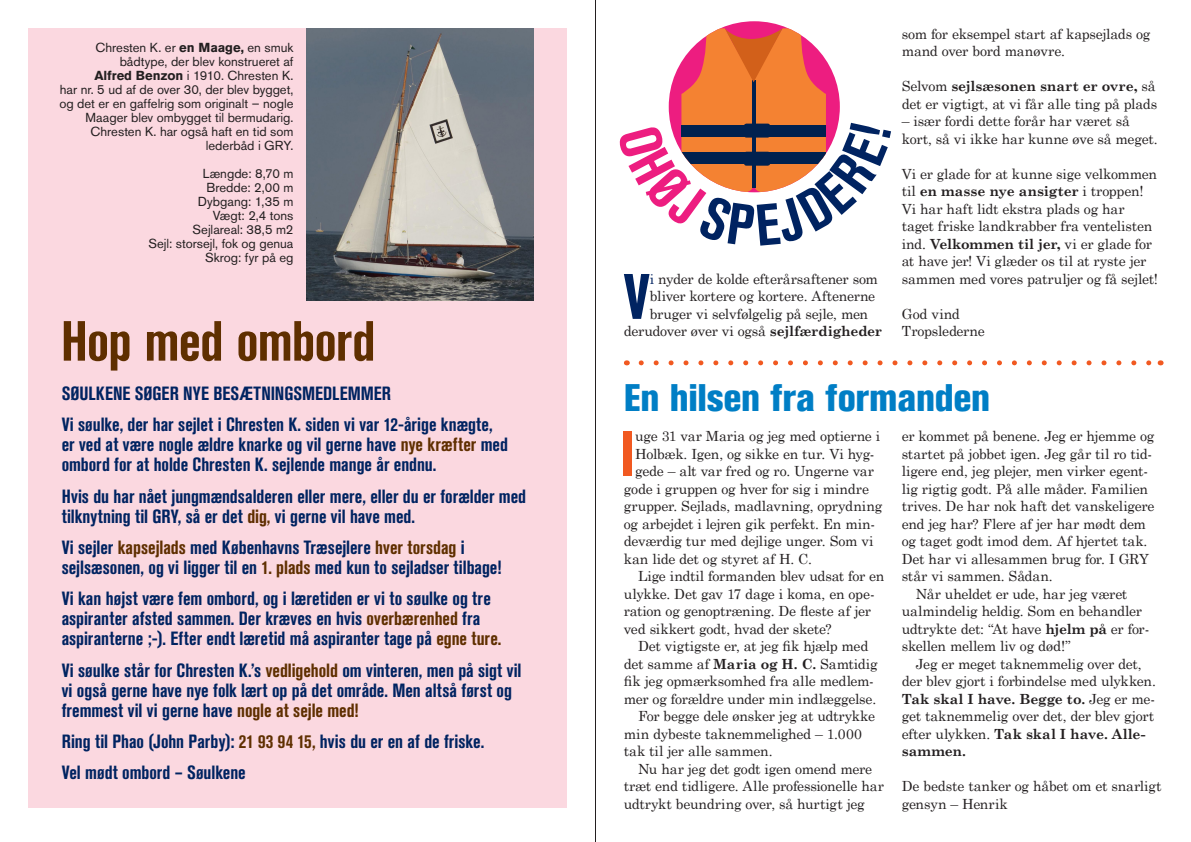
<style>
.page{position:relative;width:1191px;height:842px;background:#fff}
.page>*{position:absolute;margin:0;border:0;box-sizing:border-box;transform-origin:0 0}
.brød{font:700 condensed 63.6px "Akzidenz Grotesk BE";color:#f15921}
.brød-2{font:700 condensed 63.6px "Akzidenz Grotesk BE";color:#002361}
.stor_overskrift_vers{font:700 condensed 56px "Akzidenz Grotesk BE";letter-spacing:-.015em;color:#5f2f00}
.overskrift_versaler{font:800 condensed 38.1px "Akzidenz Grotesk BE";letter-spacing:-.01em;color:#007ec5}
.overskrift_versaler-2{font:700 condensed 19px/20px "Akzidenz Grotesk BE";color:#002361}
.brød-3{font:14px/17.5px "Century Schoolbook";letter-spacing:-.02em;color:#231f20}
.billedtekst{font:13px/14px "Akzidenz Grotesk BE";color:#231f20;text-align:right}
.s1{font-weight:700}
.s2{color:#5f2f00}
.s3{color:#002361}
</style>
<div class="page">
<div style="left:28px;top:28px;width:539px;height:779px;background:#fbd8e0"></div>
<svg style="left:641px;top:360px;width:511px;height:5px"></svg>
<img style="left:306px;top:28px;width:228px;height:272px">
<hr style="left:595px;top:0;width:1px;height:842px;background:#231f20">
<svg style="left:668px;top:28px;width:172px;height:165px"></svg>
<p class="billedtekst" style="left:95px;top:40px;width:200px">Chresten K. er <span class="s1">en Maage,</span> en smuk</p>
<p class="billedtekst" style="left:94px;top:54px;width:201px">bådtype, der blev konstrueret af<br><span class="s1">Alfred Benzon</span> i 1910. Chresten K.</p>
<p class="billedtekst" style="left:59px;top:82px;width:236px">har nr. 5 ud af de over 30, der blev bygget, og det er en gaffelrig som originalt – nogle<br>Maager blev ombygget til bermudarig.</p>
<p class="billedtekst" style="left:91px;top:124px;width:204px">Chresten K. har også haft en tid som</p>
<p class="billedtekst" style="left:206px;top:138px;width:89px">lederbåd i GRY.</p>
<p class="billedtekst" style="left:203px;top:166px;width:92px">Længde: 8,70 m</p>
<p class="billedtekst" style="left:206px;top:180px;width:89px">Bredde: 2,00 m</p>
<p class="billedtekst" style="left:198px;top:194px;width:97px">Dybgang: 1,35 m</p>
<p class="billedtekst" style="left:213px;top:208px;width:82px">Vægt: 2,4 tons</p>
<p class="billedtekst" style="left:193px;top:222px;width:102px">Sejlareal: 38,5 m2</p>
<p class="billedtekst" style="left:148px;top:236px;width:147px">Sejl: storsejl, fok og genua</p>
<p class="billedtekst" style="left:205px;top:250px;width:90px">Skrog: fyr på eg</p>
<p class="stor_overskrift_vers" style="left:61px;top:309px;width:316px">Hop med ombord</p>
<p class="overskrift_versaler-2" style="left:62px;top:383px;width:331px">SØULKENE SØGER NYE BESÆTNINGSMEDLEMMER</p>
<p class="overskrift_versaler-2" style="left:62px;top:415px;width:448px">Vi søulke, der har sejlet i Chresten K. siden vi var 12-årige knægte, er ved at være nogle ældre knarke og vil gerne have <span class="s2">nye kræfter</span> med ombord for at holde Chresten K. sejlende mange år endnu.</p>
<p class="overskrift_versaler-2" style="left:62px;top:486px;width:466px">Hvis du har nået jungmændsalderen eller mere, eller du er forælder med tilknytning til GRY, så er det <span class="s2">dig,</span> vi gerne vil have med.</p>
<p class="overskrift_versaler-2" style="left:62px;top:537px;width:441px">Vi sejler <span class="s2">kapsejlads</span> med Københavns Træsejlere <span class="s2">hver torsdag</span> i sejlsæsonen, og vi ligger til en <span class="s2">1. plads</span> med kun to sejladser tilbage!</p>
<p class="overskrift_versaler-2" style="left:62px;top:589px;width:441px">Vi kan højst være fem ombord, og i læretiden er vi to søulke og tre aspiranter afsted sammen. Der kræves en hvis <span class="s2">overbærenhed</span> fra aspiranterne ;-). Efter endt læretid må aspiranter tage på <span class="s2">egne ture.</span></p>
<p class="overskrift_versaler-2" style="left:62px;top:660px;width:461px">Vi søulke står for Chresten K.’s <span class="s2">vedligehold</span> om vinteren, men på sigt vil vi også gerne have nye folk lært op på det område. Men altså først og fremmest vil vi gerne have <span class="s2">nogle at sejle med!</span></p>
<p class="overskrift_versaler-2" style="left:62px;top:731px;width:424px">Ring til Phao (John Parby): <span class="s2">21 93 94 15,</span> hvis du er en af de friske.</p>
<p class="overskrift_versaler-2" style="left:62px;top:763px;width:185px">Vel mødt ombord – Søulkene</p>
<p class="brød-2" style="left:623px;top:260px;width:28px">V</p>
<p class="brød-3" style="left:650px;top:269px;width:230px"><span class="s3">i</span> nyder de kolde efterårsaftener som</p>
<p class="brød-3" style="left:650px;top:286px;width:227px">bliver kortere og kortere. Aftenerne</p>
<p class="brød-3" style="left:650px;top:304px;width:220px">bruger vi selvfølgelig på sejle, men</p>
<p class="brød-3" style="left:624px;top:321px;width:260px">derudover øver vi også <span class="s1">sejlfærdigheder</span></p>
<p class="brød-3" style="left:901px;top:24px;width:250px">som for eksempel start af kapsejlads og mand over bord manøvre.</p>
<p class="brød-3" style="left:901px;top:76px;width:257px">Selvom <span class="s1">sejlsæsonen snart er ovre,</span> så det er vigtigt, at vi får alle ting på plads</p>
<p class="brød-3" style="left:901px;top:111px;width:257px">– især fordi dette forår har været så kort, så vi ikke har kunne øve så meget.</p>
<p class="brød-3" style="left:901px;top:164px;width:258px">Vi er glade for at kunne sige velkommen til <span class="s1">en masse nye ansigter</span> i troppen!<br>Vi har haft lidt ekstra plads og har taget friske landkrabber fra ventelisten ind. <span class="s1">Velkommen til jer,</span> vi er glade for at have jer! Vi glæder os til at ryste jer sammen med vores patruljer og få sejlet!</p>
<p class="brød-3" style="left:901px;top:304px;width:60px">God vind</p>
<p class="brød-3" style="left:901px;top:321px;width:84px">Tropslederne</p>
<p class="overskrift_versaler" style="left:624px;top:376px;width:368px">En hilsen fra formanden</p>
<p class="brød" style="left:620px;top:418px;width:16px">I</p>
<p class="brød-3" style="left:635px;top:426px;width:246px">uge 31 var Maria og jeg med optierne i</p>
<p class="brød-3" style="left:635px;top:444px;width:241px">Holbæk. Igen, og sikke en tur. Vi hyg-</p>
<p class="brød-3" style="left:635px;top:461px;width:240px">gede – alt var fred og ro. Ungerne var</p>
<p class="brød-3" style="left:624px;top:479px;width:247px">gode i gruppen og hver for sig i mindre</p>
<p class="brød-3" style="left:624px;top:496px;width:260px">grupper. Sejlads, madlavning, oprydning</p>
<p class="brød-3" style="left:624px;top:514px;width:253px">og arbejdet i lejren gik perfekt. En min-</p>
<p class="brød-3" style="left:624px;top:531px;width:251px">deværdig tur med dejlige unger. Som vi</p>
<p class="brød-3" style="left:624px;top:549px;width:190px">kan lide det og styret af H. C.</p>
<p class="brød-3" style="left:624px;top:566px;width:262px;text-indent:14px">Lige indtil formanden blev udsat for en ulykke. Det gav 17 dage i koma, en ope&shy;ration og genoptræning. De fleste af jer ved sikkert godt, hvad der skete?</p>
<p class="brød-3" style="left:624px;top:636px;width:255px;text-align:center">Det vigtigste er, at jeg fik hjælp med<br>det samme af <span class="s1">Maria og H. C.</span> Samtidig fik jeg opmærksomhed fra alle medlem&shy;mer og forældre under min indlæggelse.</p>
<p class="brød-3" style="left:624px;top:706px;width:253px;text-indent:14px">For begge dele ønsker jeg at udtrykke min dybeste taknemmelighed – 1.000 tak til jer alle sammen.</p>
<p class="brød-3" style="left:624px;top:759px;width:261px;text-indent:14px">Nu har jeg det godt igen omend mere træt end tidligere. Alle professionelle har udtrykt beundring over, så hurtigt jeg</p>
<p class="brød-3" style="left:901px;top:426px;width:254px">er kommet på benene. Jeg er hjemme og startet på jobbet igen. Jeg går til ro tid&shy;ligere end, jeg plejer, men virker egent&shy;lig rigtig godt. På alle måder. Familien trives. De har nok haft det vanskeligere end jeg har? Flere af jer har mødt dem og taget godt imod dem. Af hjertet tak.<br>Det har vi allesammen brug for. I GRY står vi sammen. Sådan.</p>
<p class="brød-3" style="left:901px;top:584px;width:249px;text-indent:14px">Når uheldet er ude, har jeg været ualmindelig heldig. Som en behandler udtrykte det: “At have <span class="s1">hjelm på</span> er for&shy;skellen mellem liv og død!”</p>
<p class="brød-3" style="left:901px;top:654px;width:256px;text-indent:14px">Jeg er meget taknemmelig over det, der blev gjort i forbindelse med ulykken.<br><span class="s1">Tak skal I have. Begge to.</span> Jeg er me&shy;get taknemmelig over det, der blev gjort efter ulykken. <span class="s1">Tak skal I have. Alle&shy;sammen.</span></p>
<p class="brød-3" style="left:901px;top:776px;width:261px">De bedste tanker og håbet om et snarligt gensyn – Henrik</p>
</div>
